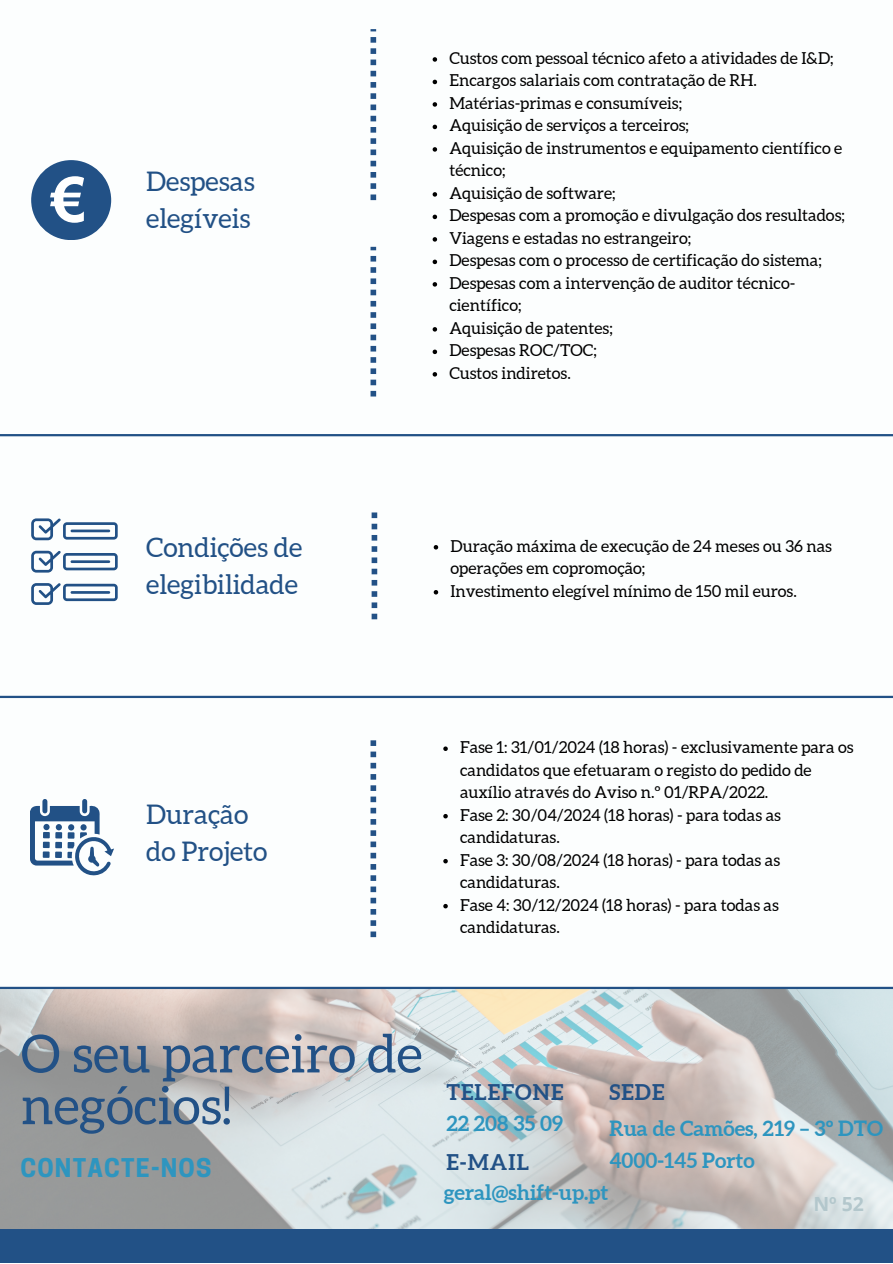
<style>
.page{position:relative;width:893px;height:1264px;background:#fff}
.page>*{position:absolute;margin:0;border:0;box-sizing:border-box;transform-origin:0 0}
.t1{font:52.5px/51.8px "Aleo";color:#225186}
.t2{font:27px/37px "Aleo";color:#225186}
.t3{font:700 24.3px "Cooper Hewitt";letter-spacing:.05em;color:#2e95bf}
.t4{font:700 21.6px "Aleo";letter-spacing:.05em;color:#225186}
.t5{font:700 21px "Aleo";color:#2e95bf}
.t6{font:700 19.5px "Open Sans";color:#b3c7cc}
.t7{font:16.5px/22.5px "Aleo";color:#000}
</style>
<div class="page">
<div style="left:0;top:1228px;width:892px;height:34px;background:#225186"></div>
<hr style="left:0;top:434px;width:892px;height:2px;background:#225186">
<hr style="left:0;top:986px;width:892px;height:3px;background:#225186">
<img style="left:0;top:989px;width:892px;height:239px">
<div style="left:31px;top:160px;width:80px;height:80px;background:#225186;border-radius:50%"></div>
<svg style="left:50px;top:176px;width:34px;height:47px"></svg>
<svg style="left:370px;top:247px;width:6px;height:149px"></svg>
<svg style="left:371px;top:512px;width:6px;height:107px"></svg>
<svg style="left:30px;top:799px;width:84px;height:77px"></svg>
<svg style="left:432px;top:57px;width:5px;height:5px"></svg>
<svg style="left:432px;top:80px;width:5px;height:4px"></svg>
<svg style="left:432px;top:102px;width:5px;height:5px"></svg>
<svg style="left:432px;top:125px;width:5px;height:4px"></svg>
<svg style="left:432px;top:147px;width:5px;height:5px"></svg>
<svg style="left:432px;top:192px;width:5px;height:5px"></svg>
<svg style="left:432px;top:215px;width:5px;height:4px"></svg>
<svg style="left:432px;top:237px;width:5px;height:5px"></svg>
<svg style="left:432px;top:260px;width:5px;height:4px"></svg>
<svg style="left:432px;top:282px;width:5px;height:4px"></svg>
<svg style="left:432px;top:327px;width:5px;height:4px"></svg>
<svg style="left:432px;top:349px;width:5px;height:5px"></svg>
<svg style="left:432px;top:372px;width:5px;height:4px"></svg>
<svg style="left:443px;top:746px;width:5px;height:5px"></svg>
<svg style="left:443px;top:814px;width:5px;height:4px"></svg>
<svg style="left:443px;top:859px;width:5px;height:4px"></svg>
<svg style="left:443px;top:903px;width:5px;height:5px"></svg>
<svg style="left:370px;top:740px;width:6px;height:197px"></svg>
<svg style="left:370px;top:29px;width:6px;height:171px"></svg>
<svg style="left:433px;top:545px;width:5px;height:4px"></svg>
<svg style="left:433px;top:590px;width:5px;height:4px"></svg>
<svg style="left:31px;top:518px;width:87px;height:87px"></svg>
<hr style="left:0;top:695px;width:892px;height:3px;background:#225186">
<p class="t2" style="left:146px;top:163px;width:110px">Despesas</p>
<p class="t2" style="left:146px;top:200px;width:106px">elegíveis</p>
<p class="t7" style="left:449px;top:47px;width:386px">Custos com pessoal técnico afeto a atividades de I&amp;D;</p>
<p class="t7" style="left:449px;top:69px;width:309px">Encargos salariais com contratação de RH.</p>
<p class="t7" style="left:449px;top:92px;width:234px">Matérias-primas e consumíveis;</p>
<p class="t7" style="left:449px;top:114px;width:241px">Aquisição de serviços a terceiros;</p>
<p class="t7" style="left:449px;top:137px;width:394px">Aquisição de instrumentos e equipamento científico e técnico;</p>
<p class="t7" style="left:449px;top:182px;width:167px">Aquisição de software;</p>
<p class="t7" style="left:449px;top:204px;width:397px">Despesas com a promoção e divulgação dos resultados;</p>
<p class="t7" style="left:449px;top:227px;width:243px">Viagens e estadas no estrangeiro;</p>
<p class="t7" style="left:449px;top:249px;width:374px">Despesas com o processo de certificação do sistema;</p>
<p class="t7" style="left:449px;top:272px;width:347px">Despesas com a intervenção de auditor técnico&shy;científico;</p>
<p class="t7" style="left:449px;top:317px;width:165px">Aquisição de patentes;</p>
<p class="t7" style="left:449px;top:339px;width:149px">Despesas ROC/TOC;</p>
<p class="t7" style="left:449px;top:361px;width:123px">Custos indiretos.</p>
<p class="t2" style="left:146px;top:529px;width:157px">Condições de</p>
<p class="t2" style="left:146px;top:566px;width:153px">elegibilidade</p>
<p class="t7" style="left:450px;top:534px;width:383px">Duração máxima de execução de 24 meses ou 36 nas operações em copromoção;</p>
<p class="t7" style="left:450px;top:579px;width:348px">Investimento elegível mínimo de 150 mil euros.</p>
<p class="t2" style="left:146px;top:796px;width:123px">Duração do Projeto</p>
<p class="t7" style="left:460px;top:736px;width:395px">Fase 1: 31/01/2024 (18 horas) - exclusivamente para os candidatos que efetuaram o registo do pedido de auxílio através do Aviso n.º 01/RPA/2022.</p>
<p class="t7" style="left:460px;top:803px;width:322px">Fase 2: 30/04/2024 (18 horas) - para todas as candidaturas.</p>
<p class="t7" style="left:460px;top:848px;width:321px">Fase 3: 30/08/2024 (18 horas) - para todas as candidaturas.</p>
<p class="t7" style="left:460px;top:893px;width:320px">Fase 4: 30/12/2024 (18 horas) - para todas as candidaturas.</p>
<p class="t1" style="left:21px;top:1027px;width:403px">O seu parceiro de negócios!</p>
<p class="t3" style="left:20px;top:1158px;width:192px">CONTACTE-NOS</p>
<p class="t4" style="left:446px;top:1079px;width:119px">TELEFONE</p>
<p class="t5" style="left:446px;top:1111px;width:118px">22 208 35 09</p>
<p class="t4" style="left:446px;top:1149px;width:84px">E-MAIL</p>
<p class="t5" style="left:444px;top:1180px;width:166px">geral@shift-up.pt</p>
<p class="t4" style="left:609px;top:1079px;width:56px">SEDE</p>
<p class="t5" style="left:609px;top:1116px;width:275px">Rua de Camões, 219 – 3º DTO</p>
<p class="t5" style="left:609px;top:1147px;width:147px">4000-145 Porto</p>
<p class="t6" style="left:813px;top:1190px;width:52px">Nº 52</p>
</div>
